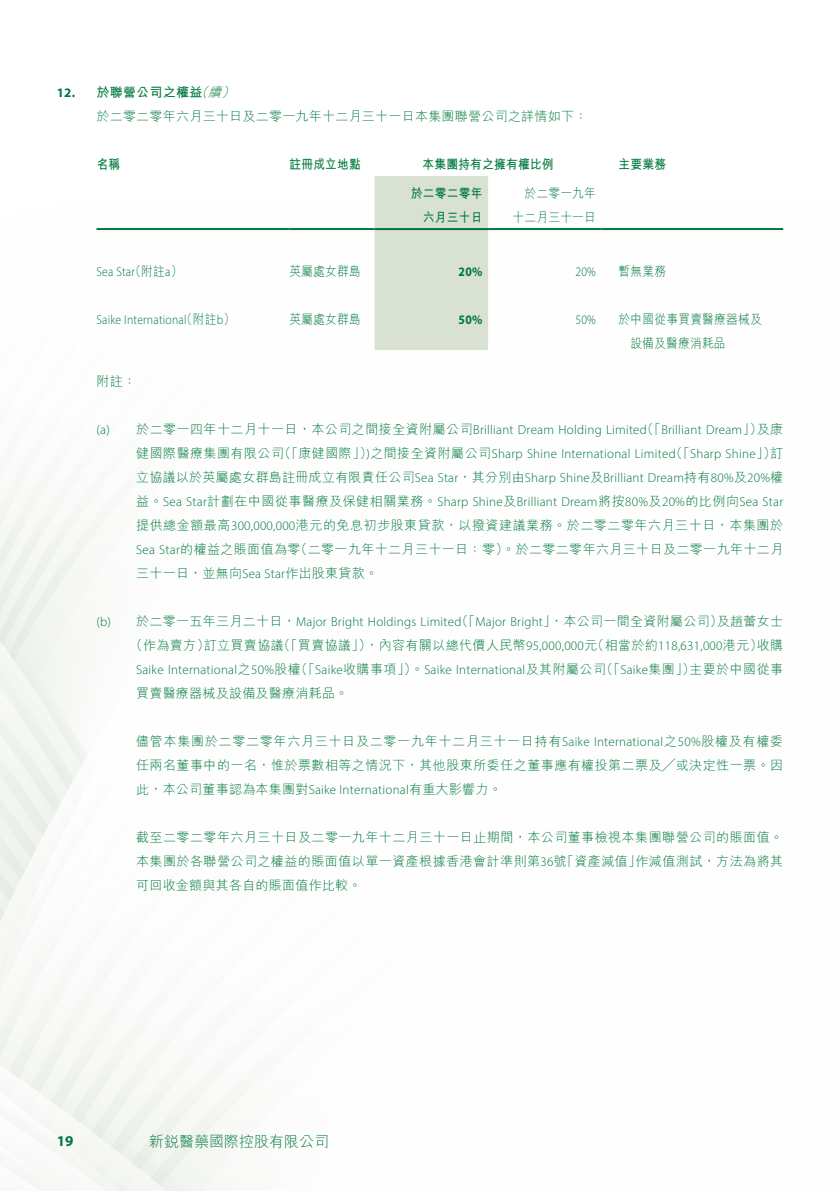
<style>
.page{position:relative;width:840px;height:1191px;background:#fff}
.page>*{position:absolute;margin:0;border:0;box-sizing:border-box;transform-origin:0 0}
.t1{font:300 15px "M Hei HK";color:#00793e}
.t2{font:700 15px "Myriad Pro";color:#00793e}
.t3{font:300 13px/24px "M Hei HK";letter-spacing:.03em;color:#00793e;text-align:right}
.t4{font:300 13px/24px "Myriad Pro";letter-spacing:.02em;color:#00793e}
.t5{font:300 13px/24px "M Hei HK";letter-spacing:.03em;color:#00793e;text-align:right;scale:.9 1}
.t6{font:700 13px/24px "M Hei HK";letter-spacing:.02em;color:#00793e;text-align:right;scale:.9 1}
.t7{font:300 13px "Myriad Pro";letter-spacing:.02em;color:#00793e;scale:.9 1}
.t8{font:700 13px "M Hei HK";letter-spacing:.02em;color:#00793e}
.t9{font:700 13px "Myriad Pro";color:#00793e;scale:.9 1}
.t10{font:700 13px "Myriad Pro";color:#00793e}
.t11{font:italic 300 13px "M Hei HK";color:#00793e}
.s1{font-weight:300;font-style:italic}
.s2{font-family:"Myriad Pro"}
.s3{font-family:"M Hei HK"}
</style>
<div class="page">
<img style="left:0;top:228px;width:784px;height:963px">
<div style="left:374px;top:176px;width:114px;height:174px;background:#d8e1d2"></div>
<hr style="left:96px;top:228px;width:193px;height:2px;background:#00793e">
<hr style="left:289px;top:228px;width:85px;height:2px;background:#00793e">
<hr style="left:374px;top:228px;width:114px;height:2px;background:#00793e">
<hr style="left:488px;top:228px;width:113px;height:2px;background:#00793e">
<hr style="left:601px;top:228px;width:181px;height:2px;background:#00793e">
<p class="t10" style="left:57px;top:84px;width:20px">12.</p>
<p class="t8" style="left:96px;top:82px;width:129px">於聯營公司之權益<span class="s1">續</span></p>
<p class="t11" style="left:195px;top:85px;width:18px">（</p>
<p class="t11" style="left:221px;top:85px;width:18px">(</p>
<p class="t3" style="left:96px;top:104px;width:492px">於二零二零年六月三十日及二零一九年十二月三十一日本集團聯營公司之詳情如下：</p>
<p class="t6" style="left:96px;top:151px;width:28px">名稱</p>
<p class="t6" style="left:289px;top:151px;width:81px">註冊成立地點</p>
<p class="t6" style="left:422px;top:151px;width:147px">本集團持有之擁有權比例</p>
<p class="t6" style="left:618px;top:151px;width:54px">主要業務</p>
<p class="t6" style="left:411px;top:180px;width:81px">於二零二零年六月三十日</p>
<p class="t5" style="left:512px;top:181px;width:94px">於二零一九年十二月三十一日</p>
<p class="t5" style="left:129px;top:259px;width:60px">（附註<span class="s2">a</span>）</p>
<p class="t7" style="left:96px;top:264px;width:44px">Sea Star</p>
<p class="t5" style="left:289px;top:259px;width:81px">英屬處女群島</p>
<p class="t9" style="left:458px;top:263px;width:28px">20%</p>
<p class="t7" style="left:575px;top:264px;width:24px">20%</p>
<p class="t5" style="left:618px;top:259px;width:54px">暫無業務</p>
<p class="t5" style="left:181px;top:307px;width:62px">（附註<span class="s2">b</span>）</p>
<p class="t7" style="left:96px;top:312px;width:101px">Saike International</p>
<p class="t5" style="left:289px;top:307px;width:81px">英屬處女群島</p>
<p class="t9" style="left:458px;top:311px;width:28px">50%</p>
<p class="t7" style="left:575px;top:312px;width:24px">50%</p>
<p class="t5" style="left:618px;top:307px;width:160px">於中國從事買賣醫療器械及</p>
<p class="t5" style="left:630px;top:331px;width:107px">設備及醫療消耗品</p>
<p class="t3" style="left:96px;top:369px;width:41px">附註：</p>
<p class="t4" style="left:96px;top:417px;width:15px">a( )</p>
<p class="t4" style="left:96px;top:609px;width:16px">b( )</p>
<p class="t4" style="left:640px;top:417px;width:123px"><span class="s3">（「</span>Brilliant Dream<span class="s3">」）</span></p>
<p class="t4" style="left:136px;top:417px;width:512px"><span class="s3">於二零一四年十二月十一日，本公司之間接全資附屬公司</span>Brilliant Dream Holding Limited</p>
<p class="t3" style="left:756px;top:417px;width:28px">及康</p>
<p class="t3" style="left:278px;top:441px;width:96px">（「康健國際」）<span class="s2">)</span></p>
<p class="t4" style="left:669px;top:441px;width:108px"><span class="s3">（「</span>Sharp Shine<span class="s3">」）</span></p>
<p class="t4" style="left:370px;top:441px;width:307px"><span class="s3">之間接全資附屬公司</span>Sharp Shine International Limited</p>
<p class="t3" style="left:136px;top:441px;width:149px">健國際醫療集團有限公司</p>
<p class="t4" style="left:136px;top:465px;width:648px"><span class="s3">立協議以於英屬處女群島註冊成立有限責任公司</span>Sea Star<span class="s3">，其分別由</span>Sharp Shine<span class="s3">及</span>Brilliant Dream<span class="s3">持有</span>80%<span class="s3">及</span>20%<span class="s3">權益。</span>Sea Star<span class="s3">計劃在中國從事醫療及保健相關業務。</span>Sharp Shine<span class="s3">及</span>Brilliant Dream<span class="s3">將按</span>80%<span class="s3">及</span>20%<span class="s3">的比例向</span>Sea Star</p>
<p class="t3" style="left:136px;top:513px;width:648px">提供總金額最高<span class="s2">300,000,000</span>港元的免息初步股東貸款，以撥資建議業務。於二零二零年六月三十日，本集團於（二零一九年十二月三十一日：零）。於二零二零年六月三十日及二零一九年十二月</p>
<p class="t3" style="left:769px;top:441px;width:14px">訂</p>
<p class="t3" style="left:136px;top:537px;width:243px;text-align:left"><span class="s2">Sea Star</span>的權益之賬面值為零<br>三十一日，並無向<span class="s2">Sea Star</span>作出股東貸款。</p>
<p class="t3" style="left:455px;top:609px;width:269px">（「<span class="s2">Major Bright</span> ，」本公司一間全資附屬公司）</p>
<p class="t4" style="left:136px;top:609px;width:326px"><span class="s3">於二零一五年三月二十日，</span>Major Bright Holdings Limited</p>
<p class="t3" style="left:716px;top:609px;width:68px">及趙蕾女士</p>
<p class="t3" style="left:130px;top:633px;width:81px">（作為賣方）</p>
<p class="t3" style="left:277px;top:633px;width:95px">（「買賣協議」）</p>
<p class="t3" style="left:365px;top:633px;width:399px">，內容有關以總代價人民幣<span class="s2">95,000,000</span> （元相當於約<span class="s2">118,631,000</span>港元）</p>
<p class="t3" style="left:756px;top:633px;width:28px">收購</p>
<p class="t3" style="left:203px;top:633px;width:81px">訂立買賣協議</p>
<p class="t4" style="left:294px;top:657px;width:312px"><span class="s3">（「</span>Saike<span class="s3">收購事項」）。</span>Saike International<span class="s3">及其附屬公司</span></p>
<p class="t3" style="left:599px;top:657px;width:97px">（「<span class="s2">Saike</span>集團」）</p>
<p class="t3" style="left:689px;top:657px;width:95px">主要於中國從事</p>
<p class="t4" style="left:136px;top:657px;width:166px">Saike International<span class="s3">之</span>50%<span class="s3">股權</span></p>
<p class="t3" style="left:136px;top:681px;width:213px">買賣醫療器械及設備及醫療消耗品。</p>
<p class="t3" style="left:136px;top:729px;width:648px;text-align:justify">儘管本集團於二零二零年六月三十日及二零一九年十二月三十一日持有<span class="s2">Saike International</span>之<span class="s2">50%</span>股權及有權委任兩名董事中的一名，惟於票數相等之情況下，其他股東所委任之董事應有權投第二票及╱或決定性一票。因此，本公司董事認為本集團對<span class="s2">Saike International</span>有重大影響力。</p>
<p class="t3" style="left:136px;top:825px;width:648px">截至二零二零年六月三十日及二零一九年十二月三十一日止期間，本公司董事檢視本集團聯營公司的賬面值。作減值測試，方法為將其</p>
<p class="t3" style="left:136px;top:849px;width:506px;text-align:left">本集團於各聯營公司之權益的賬面值以單一資產根據香港會計準則第<span class="s2">36</span> 「號資產減值」可回收金額與其各自的賬面值作比較。</p>
<p class="t2" style="left:57px;top:1131px;width:18px">19</p>
<p class="t1" style="left:149px;top:1134px;width:181px">新銳醫藥國際控股有限公司</p>
</div>
